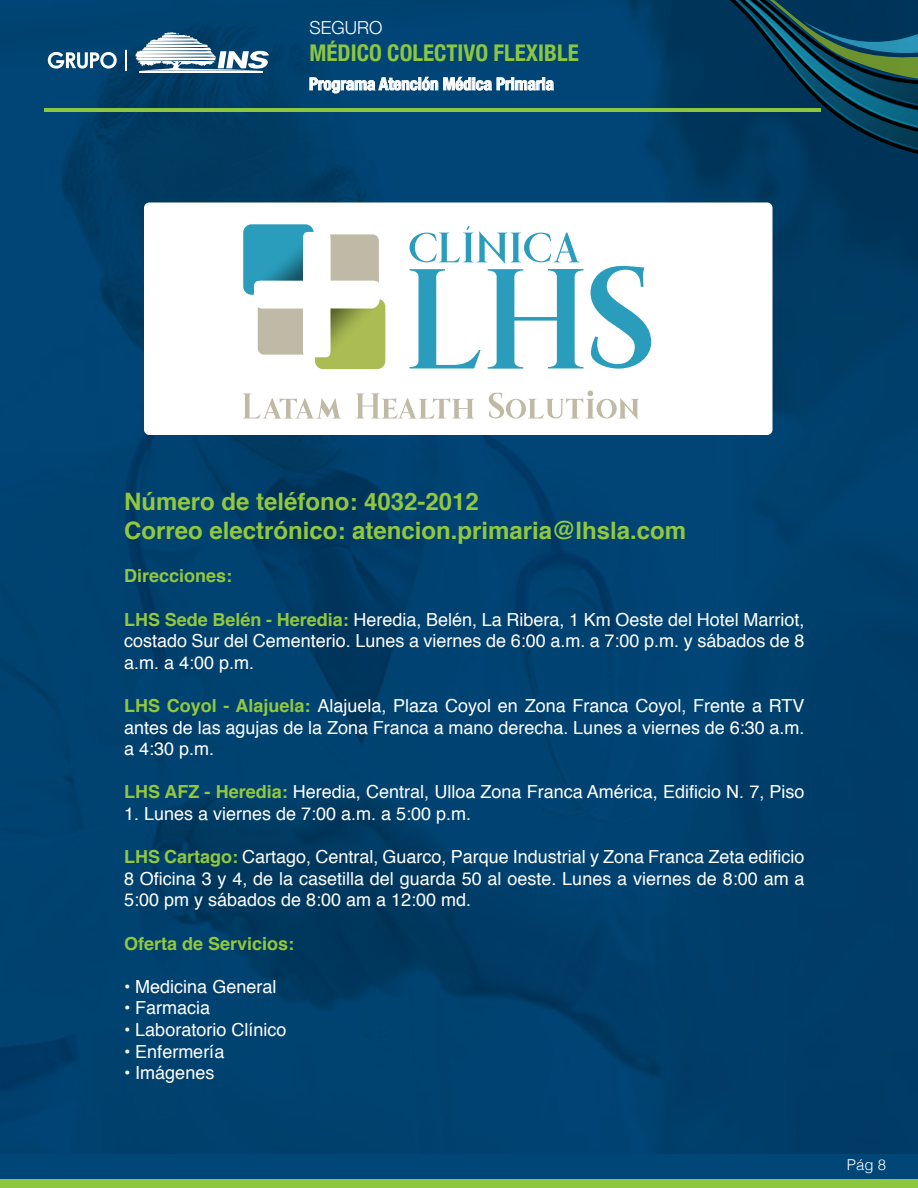
<style>
.page{position:relative;width:918px;height:1188px;background:#fff}
.page>*{position:absolute;margin:0;border:0;box-sizing:border-box;transform-origin:0 0}
.t1{font:700 24px/28.8px "Helvetica";color:#92c83e}
.t2{font:700 condensed 22.95px "Helvetica Neue";color:#8dc63f}
.t3{font:18px/21.6px "Helvetica";color:#fff;text-align:justify}
.t4{font:700 18px "Helvetica";color:#92c83e}
.t5{font:300 18px "Helvetica Neue";color:#fff}
.t6{font:700 condensed 17.1px "Helvetica Neue";color:#fff}
.t7{font:300 15px "Helvetica";color:#fff}
.s1{font-weight:700;color:#92c83e}
</style>
<div class="page">
<img style="left:0;top:0;width:918px;height:1154px">
<div style="left:0;top:1154px;width:918px;height:27px;background:#004677"></div>
<div style="left:0;top:1180px;width:918px;height:8px;background:#8dc63f"></div>
<hr style="left:44px;top:108px;width:776px;height:4px;background:#8dc63f">
<svg style="left:310px;top:77px;width:244px;height:16px;background:#5c87a7"></svg>
<hr style="left:125px;top:50px;width:2px;height:21px;background:#fff">
<svg style="left:48px;top:52px;width:69px;height:17px"></svg>
<hr style="left:139px;top:71px;width:124px;height:2px;background:#fff">
<svg style="left:135px;top:32px;width:134px;height:39px"></svg>
<div style="left:144px;top:202px;width:628px;height:233px;background:#fff;border-radius:5px"></div>
<svg style="left:591px;top:266px;width:60px;height:103px"></svg>
<svg style="left:410px;top:226px;width:173px;height:143px"></svg>
<svg style="left:243px;top:393px;width:98px;height:26px"></svg>
<svg style="left:356px;top:393px;width:118px;height:26px"></svg>
<svg style="left:489px;top:391px;width:150px;height:28px"></svg>
<svg style="left:243px;top:224px;width:142px;height:145px"></svg>
<p class="t5" style="left:310px;top:13px;width:74px">SEGURO</p>
<p class="t2" style="left:310px;top:34px;width:271px">MÉDICO COLECTIVO FLEXIBLE</p>
<p class="t6" style="left:309px;top:70px;width:246px">Programa Atención Médica Primaria</p>
<h1 class="t1" style="left:124px;top:488px;width:564px">Número de teléfono: 4032-2012<br>Correo electrónico: atencion.primaria@lhsla.com</h1>
<p class="t4" style="left:124px;top:562px;width:110px">Direcciones:</p>
<p class="t3" style="left:124px;top:609px;width:682px"><span class="s1">LHS Sede Belén - Heredia:</span> Heredia, Belén, La Ribera, 1 Km Oeste del Hotel Marriot, costado Sur del Cementerio. Lunes a viernes de 6:00 a.m. a 7:00 p.m. y sábados de 8 a.m. a 4:00 p.m.</p>
<p class="t3" style="left:124px;top:696px;width:682px"><span class="s1">LHS Coyol - Alajuela:</span> Alajuela, Plaza Coyol en Zona Franca Coyol, Frente a RTV antes de las agujas de la Zona Franca a mano derecha. Lunes a viernes de 6:30 a.m. a 4:30 p.m.</p>
<p class="t3" style="left:124px;top:782px;width:682px"><span class="s1">LHS AFZ - Heredia:</span> Heredia, Central, Ulloa Zona Franca América, Edificio N. 7, Piso</p>
<p class="t3" style="left:124px;top:804px;width:349px">1. Lunes a viernes de 7:00 a.m. a 5:00 p.m.</p>
<p class="t3" style="left:124px;top:847px;width:682px"><span class="s1">LHS Cartago:</span> Cartago, Central, Guarco, Parque Industrial y Zona Franca Zeta edificio 8 Oficina 3 y 4, de la casetilla del guarda 50 al oeste. Lunes a viernes de 8:00 am a 5:00 pm y sábados de 8:00 am a 12:00 md.</p>
<p class="t4" style="left:124px;top:929px;width:172px">Oferta de Servicios:</p>
<p class="t3" style="left:124px;top:976px;width:154px">• Medicina General</p>
<p class="t3" style="left:124px;top:998px;width:88px">• Farmacia</p>
<p class="t3" style="left:124px;top:1020px;width:164px">• Laboratorio Clínico</p>
<p class="t3" style="left:124px;top:1041px;width:102px">• Enfermería</p>
<p class="t3" style="left:124px;top:1063px;width:92px">• Imágenes</p>
<p class="t7" style="left:847px;top:1152px;width:41px">Pág 8</p>
</div>
